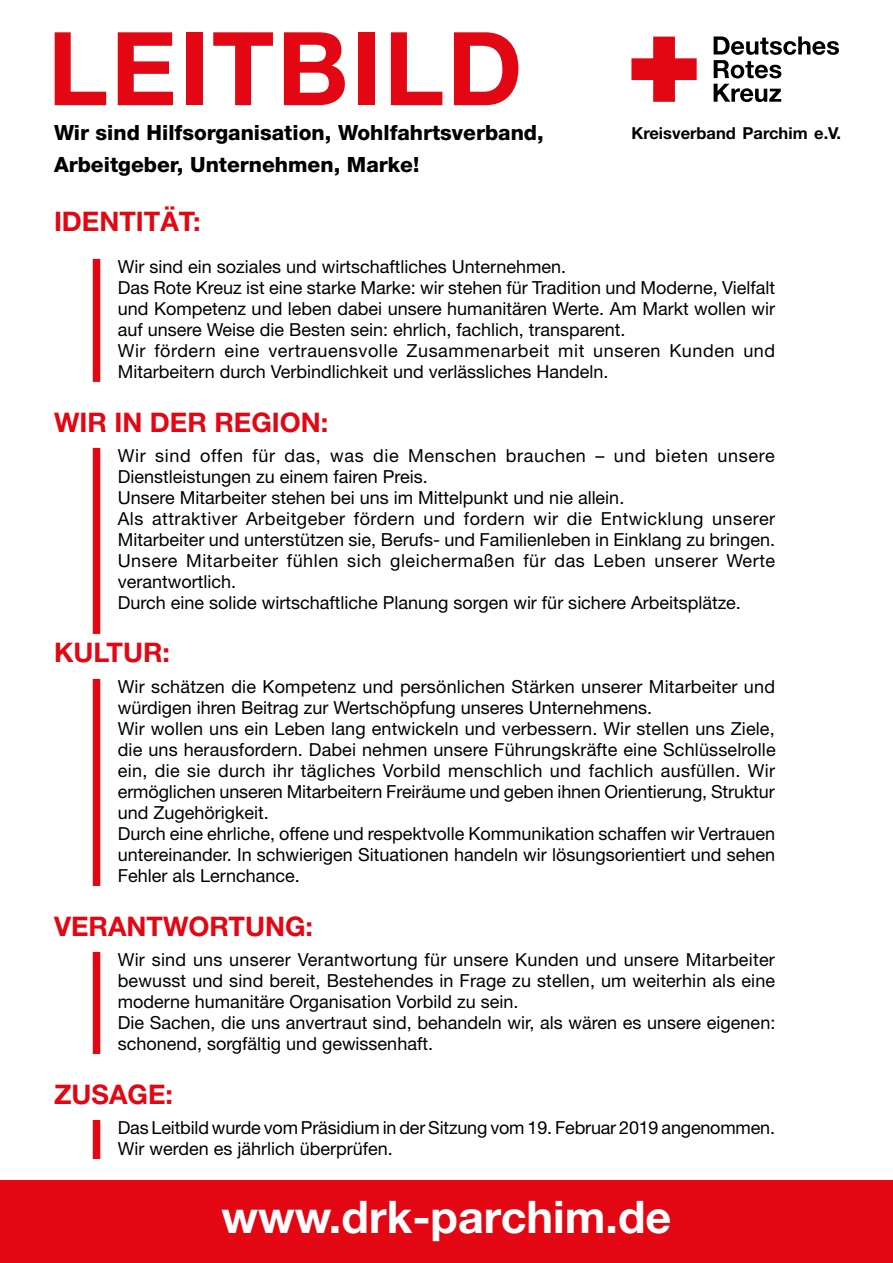
<style>
.page{position:relative;width:893px;height:1263px;background:#fff}
.page>*{position:absolute;margin:0;border:0;box-sizing:border-box;transform-origin:0 0}
.t1{font:700 102px "Helvetica Neue";letter-spacing:.025em;color:#e30613}
.t2{font:700 45px "Helvetica Neue";color:#fff}
.t3{font:700 27px "Helvetica Neue";color:#e30613}
.t4{font:800 21px/32.4px "Helvetica Neue";color:#000}
.t5{font:18px/21px "Helvetica Neue";color:#000}
.t6{font:700 16.5px "Helvetica Neue";color:#000}
</style>
<div class="page">
<div style="left:93px;top:259px;width:7px;height:123px;background:#e30613"></div>
<div style="left:93px;top:448px;width:7px;height:186px;background:#e30613"></div>
<div style="left:93px;top:679px;width:7px;height:207px;background:#e30613"></div>
<div style="left:93px;top:952px;width:7px;height:102px;background:#e30613"></div>
<div style="left:93px;top:1120px;width:7px;height:39px;background:#e30613"></div>
<div style="left:1px;top:1180px;width:892px;height:83px;background:#e30613"></div>
<svg style="left:631px;top:37px;width:66px;height:65px"></svg>
<svg style="left:714px;top:36px;width:125px;height:42px"></svg>
<svg style="left:714px;top:84px;width:67px;height:18px"></svg>
<h1 class="t1" style="left:48px;top:6px;width:476px">LEITBILD</h1>
<p class="t4" style="left:54px;top:116px;width:491px">Wir sind Hilfsorganisation, Wohlfahrtsverband,<br>Arbeitgeber, Unternehmen, Marke!</p>
<h3 class="t3" style="left:54px;top:205px;width:148px">IDENTITÄT:</h3>
<p class="t5" style="left:118px;top:256px;width:659px">Wir sind ein soziales und wirtschaftliches Unternehmen.<br>Das Rote Kreuz ist eine starke Marke: wir stehen für Tradition und Moderne, Vielfalt und Kompetenz und leben dabei unsere humanitären Werte. Am Markt wollen wir auf unsere Weise die Besten sein: ehrlich, fachlich, transparent.<br>Wir fördern eine vertrauensvolle Zusammenarbeit mit unseren Kunden und Mitarbeitern durch Verbindlichkeit und verlässliches Handeln.</p>
<h3 class="t3" style="left:54px;top:406px;width:276px">WIR IN DER REGION:</h3>
<p class="t5" style="left:118px;top:445px;width:659px">Wir sind offen für das, was die Menschen brauchen – und bieten unsere Dienstleistungen zu einem fairen Preis.<br>Unsere Mitarbeiter stehen bei uns im Mittelpunkt und nie allein.<br>Als attraktiver Arbeitgeber fördern und fordern wir die Entwicklung unserer Mitarbeiter und unterstützen sie, Berufs- und Familienleben in Einklang zu bringen.<br>Unsere Mitarbeiter fühlen sich gleichermaßen für das Leben unserer Werte verantwortlich.<br>Durch eine solide wirtschaftliche Planung sorgen wir für sichere Arbeitsplätze.</p>
<h3 class="t3" style="left:54px;top:636px;width:118px">KULTUR:</h3>
<p class="t5" style="left:118px;top:676px;width:659px">Wir schätzen die Kompetenz und persönlichen Stärken unserer Mitarbeiter und würdigen ihren Beitrag zur Wertschöpfung unseres Unternehmens.<br>Wir wollen uns ein Leben lang entwickeln und verbessern. Wir stellen uns Ziele, die uns herausfordern. Dabei nehmen unsere Führungskräfte eine Schlüsselrolle ein, die sie durch ihr tägliches Vorbild menschlich und fachlich ausfüllen. Wir ermöglichen unseren Mitarbeitern Freiräume und geben ihnen Orientierung, Struktur und Zugehörigkeit.<br>Durch eine ehrliche, offene und respektvolle Kommunikation schaffen wir Vertrauen untereinander. In schwierigen Situationen handeln wir lösungsorientiert und sehen Fehler als Lernchance.</p>
<h3 class="t3" style="left:54px;top:910px;width:261px">VERANTWORTUNG:</h3>
<p class="t5" style="left:118px;top:949px;width:659px">Wir sind uns unserer Verantwortung für unsere Kunden und unsere Mitarbeiter bewusst und sind bereit, Bestehendes in Frage zu stellen, um weiterhin als eine moderne humanitäre Organisation Vorbild zu sein.<br>Die Sachen, die uns anvertraut sind, behandeln wir, als wären es unsere eigenen: schonend, sorgfältig und gewissenhaft.</p>
<h3 class="t3" style="left:54px;top:1078px;width:121px">ZUSAGE:</h3>
<p class="t5" style="left:118px;top:1117px;width:659px">Das Leitbild wurde vom Präsidium in der Sitzung vom 19. Februar 2019 angenommen.<br>Wir werden es jährlich überprüfen.</p>
<p class="t6" style="left:631px;top:123px;width:211px">Kreisverband Parchim e.V.</p>
<h2 class="t2" style="left:222px;top:1189px;width:451px">www.drk-parchim.de</h2>
</div>
